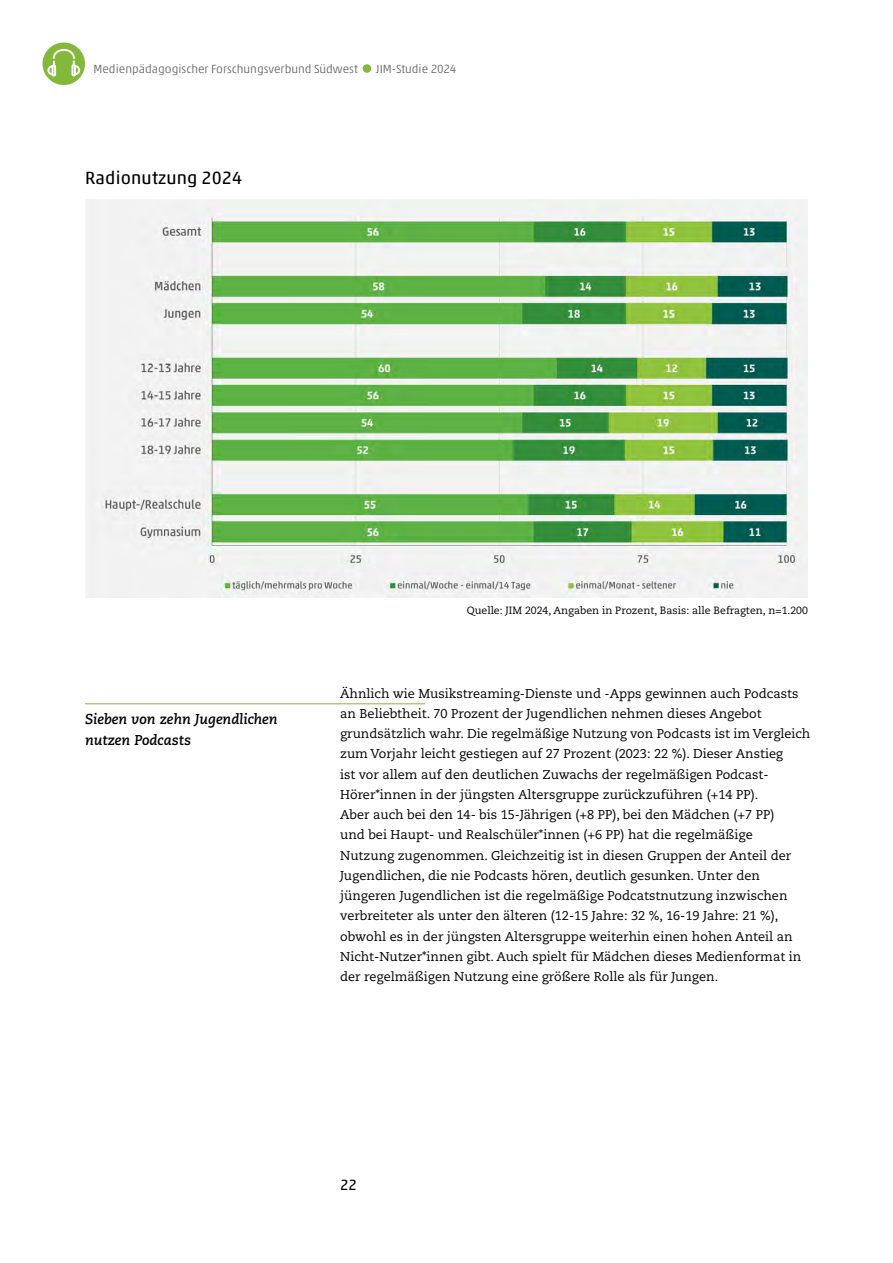
<style>
.page{position:relative;width:893px;height:1263px;background:#fff}
.page>*{position:absolute;margin:0;border:0;box-sizing:border-box;transform-origin:0 0}
.Unterüberschrift{font:18px "Akko Pro";letter-spacing:.01em;color:#000}
.t1{font:15px "Akko Pro";color:#000}
.Kernaussage_Zitat{font:italic 700 14.25px/21px "Caecilia LT Pro 76";color:#000}
.Fließtext{font:12.75px/20.2px "Caecilia LT Pro 55 Roman";color:#000}
.t2{font:300 12px "Akko Pro";color:#636362}
.Beschriftung{font:10.5px "Caecilia LT Pro 55 Roman";color:#000}
</style>
<div class="page">
<div style="left:43px;top:43px;width:42px;height:42px;background:#82b93c;border-radius:50%"></div>
<svg style="left:46px;top:48px;width:35px;height:30px"></svg>
<div style="left:363px;top:64px;width:8px;height:9px;background:#82b93c;border-radius:50%"></div>
<img style="left:85px;top:199px;width:723px;height:399px">
<hr style="left:85px;top:703px;width:340px;height:1px;background:#82b93c">
<p class="t2" style="left:94px;top:61px;width:266px">Medienpädagogischer Forschungsverbund Südwest</p>
<p class="t2" style="left:376px;top:61px;width:82px">JIM-Studie 2024</p>
<p class="Unterüberschrift" style="left:85px;top:166px;width:159px">Radionutzung 2024</p>
<p class="Kernaussage_Zitat" style="left:85px;top:708px;width:194px">Sieben von zehn Jugendlichen nutzen Podcasts</p>
<p class="Beschriftung" style="left:467px;top:604px;width:343px">Quelle: JIM 2024, Angaben in Prozent, Basis: alle Befragten, n=1.200</p>
<p class="Fließtext" style="left:340px;top:683px;width:472px">Ähnlich wie Musikstreaming-Dienste und -Apps gewinnen auch Podcasts an Beliebtheit. 70 Prozent der Jugendlichen nehmen dieses Angebot grundsätzlich wahr. Die regelmäßige Nutzung von Podcasts ist im Vergleich zum Vorjahr leicht gestiegen auf 27 Prozent (2023: 22 %). Dieser Anstieg<br>ist vor allem auf den deutlichen Zuwachs der regelmäßigen Podcast-Hörer*innen in der jüngsten Altersgruppe zurückzuführen (+14 PP).<br>Aber auch bei den 14- bis 15-Jährigen (+8 PP), bei den Mädchen (+7 PP)<br>und bei Haupt- und Realschüler*innen (+6 PP) hat die regelmäßige<br>Nutzung zugenommen. Gleichzeitig ist in diesen Gruppen der Anteil der Jugendlichen, die nie Podcasts hören, deutlich gesunken. Unter den jüngeren Jugendlichen ist die regelmäßige Podcatstnutzung inzwischen verbreiteter als unter den älteren (12-15 Jahre: 32 %, 16-19 Jahre: 21 %), obwohl es in der jüngsten Altersgruppe weiterhin einen hohen Anteil an Nicht-Nutzer*innen gibt. Auch spielt für Mädchen dieses Medienformat in der regelmäßigen Nutzung eine größere Rolle als für Jungen.</p>
<p class="t1" style="left:340px;top:1176px;width:18px">22</p>
</div>
